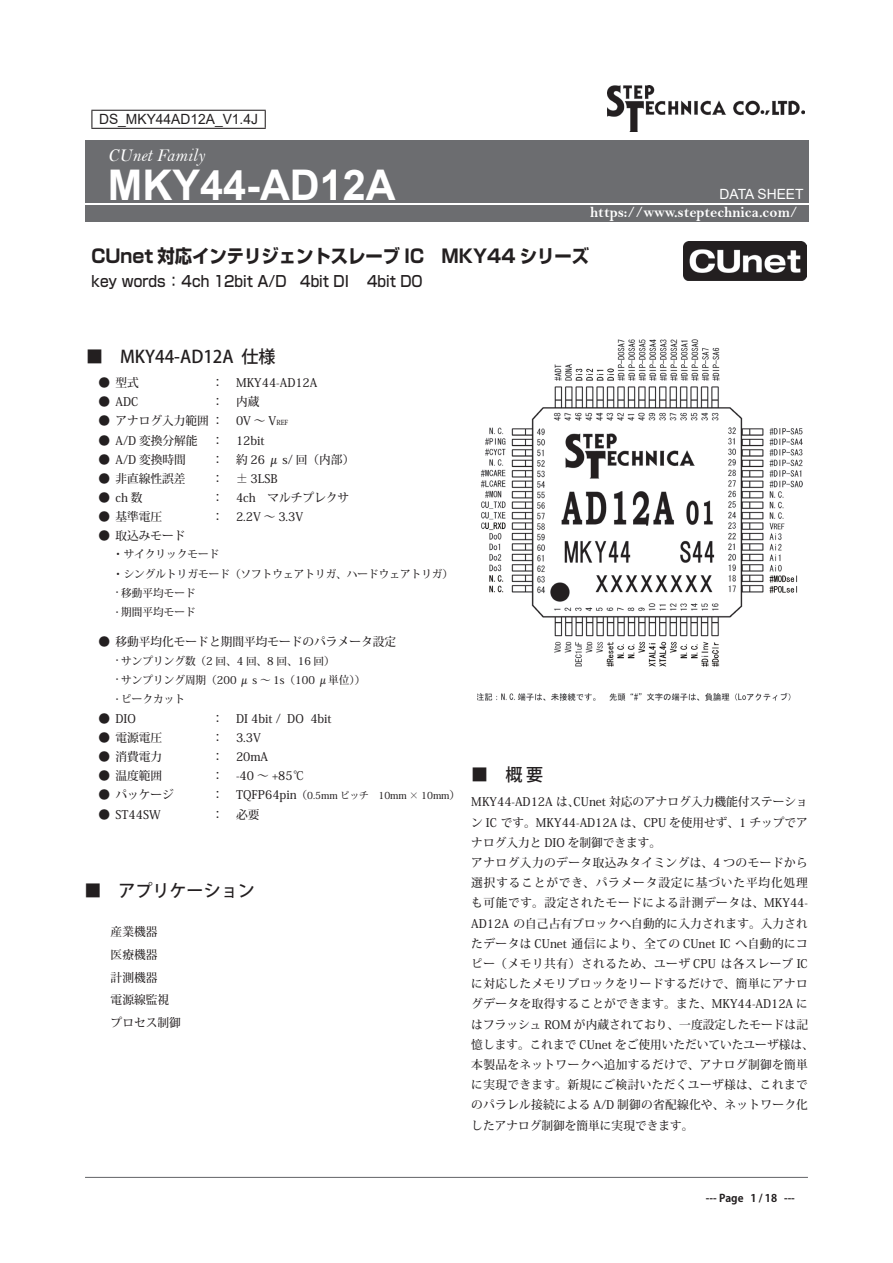
<style>
.page{position:relative;width:893px;height:1263px;background:#fff}
.page>*{position:absolute;margin:0;border:0;box-sizing:border-box;transform-origin:0 0}
.t1{font:700 42.3px "Arial";color:#fff}
.t2{font:700 18.45px "Shin Go Pr 5";color:#231f20;scale:.94 1}
.t3{font:18.45px "Bell MT Italic";color:#fff}
.t4{font:500 17.4px "Koz Go Pro";color:#231f20}
.t5{font:500 17.4px "Koz Go Pr 6 N";color:#231f20}
.t6{font:500 15.15px "Shin Go Pr 5";color:#231f20;scale:.9 1}
.t7{font:15.15px "Bell MT Bold";color:#fff}
.t8{font:14.1px "Arial";color:#231f20}
.t9{font:14.1px "Arial";color:#fff}
.t10{font:500 12px/20.2px "Koz Min Pro";letter-spacing:.02em;color:#231f20}
.t11{font:500 12px/22.6px "Koz Min Pro";color:#231f20}
.t12{font:500 10.8px/19.2px "Koz Min Pro";color:#231f20}
.t13{font:700 10.65px "Koz Go Pro";color:#231f20}
.t14{font:500 9.75px "Koz Min Pro";color:#231f20}
.s1{font-family:"Koz Go Pr 6 N"}
.s2{font-size:6.9px}
.s3{font-size:7.65px}
.s4{font-size:12px}
.s5{font-size:10.8px}
.s6{font-family:"Koz Go Pro"}
</style>
<div class="page">
<div style="left:85px;top:140px;width:723px;height:63px;background:#6c6d70"></div>
<div style="left:85px;top:205px;width:723px;height:17px;background:#6c6d70"></div>
<hr style="left:85px;top:1177px;width:723px;height:1px;background:#6c6d70">
<img style="left:607px;top:85px;width:197px;height:47px">
<img style="left:683px;top:241px;width:123px;height:40px">
<img style="left:478px;top:339px;width:325px;height:362px">
<hr style="left:91px;top:110px;width:175px;height:1px;background:#231f20">
<svg style="left:91px;top:111px;width:1px;height:17px"></svg>
<svg style="left:265px;top:111px;width:1px;height:17px"></svg>
<hr style="left:91px;top:128px;width:175px;height:1px;background:#231f20">
<p class="t8" style="left:99px;top:110px;width:160px">DS_MKY44AD12A_V1.4J</p>
<h2 class="t3" style="left:108px;top:144px;width:98px">CUnet Family</h2>
<h1 class="t1" style="left:108px;top:155px;width:289px">MKY44-AD12A</h1>
<p class="t9" style="left:720px;top:184px;width:85px">DATA SHEET</p>
<p class="t7" style="left:590px;top:203px;width:209px">https://www.steptechnica.com/</p>
<h2 class="t2" style="left:91px;top:241px;width:531px">CUnet 対応インテリジェントスレーブ IC　MKY44 シリーズ</h2>
<p class="t6" style="left:91px;top:269px;width:370px">key words ： 4ch 12bit A/D 4bit DI 　4bit DO</p>
<h3 class="t4" style="left:86px;top:345px;width:191px"><span class="s1">■　</span>MKY44-AD12A 仕様</h3>
<p class="t11" style="left:99px;top:371px;width:42px">● 型式</p>
<p class="t11" style="left:212px;top:371px;width:107px">： MKY44-AD12A</p>
<p class="t11" style="left:99px;top:390px;width:41px">● ADC</p>
<p class="t11" style="left:212px;top:390px;width:49px">： 内蔵</p>
<p class="t11" style="left:99px;top:409px;width:191px">● アナログ入力範囲 ： 0V ～ V<span class="s2">REF</span></p>
<p class="t11" style="left:99px;top:428px;width:167px">● A/D 変換分解能 ： 12bit</p>
<p class="t11" style="left:99px;top:447px;width:89px">● A/D 変換時間</p>
<p class="t11" style="left:212px;top:447px;width:144px">： 約 26 μ s/ 回（内部）</p>
<p class="t11" style="left:99px;top:467px;width:88px">● 非直線性誤差</p>
<p class="t11" style="left:212px;top:467px;width:67px">： ± 3LSB</p>
<p class="t11" style="left:99px;top:486px;width:45px">● ch 数</p>
<p class="t11" style="left:212px;top:486px;width:139px">： 4ch　マルチプレクサ</p>
<p class="t11" style="left:99px;top:505px;width:65px">● 基準電圧</p>
<p class="t11" style="left:212px;top:505px;width:93px">： 2.2V ～ 3.3V</p>
<p class="t11" style="left:99px;top:524px;width:88px">● 取込みモード</p>
<p class="t12" style="left:113px;top:544px;width:342px">・ サイクリックモード<br>・ シングルトリガモード（ソフトウェアトリガ、ハードウェアトリガ）<span class="s3">・</span> 移動平均モード<br><span class="s3">・</span> 期間平均モード</p>
<p class="t11" style="left:99px;top:630px;width:299px">● 移動平均化モードと期間平均モードのパラメータ設定</p>
<p class="t12" style="left:114px;top:650px;width:253px"><span class="s3">・</span> サンプリング数（2 回、4 回、8 回、16 回）<br><span class="s3">・</span> サンプリング周期（200 μ s ～ 1s（100 μ単位））<span class="s3">・</span> ピークカット</p>
<p class="t11" style="left:99px;top:707px;width:39px">● DIO</p>
<p class="t11" style="left:212px;top:707px;width:121px">： DI 4bit / DO 4bit</p>
<p class="t11" style="left:99px;top:726px;width:65px">● 電源電圧</p>
<p class="t11" style="left:212px;top:726px;width:51px">： 3.3V</p>
<p class="t11" style="left:99px;top:745px;width:65px">● 消費電力</p>
<p class="t11" style="left:212px;top:745px;width:58px">： 20mA</p>
<p class="t11" style="left:99px;top:764px;width:65px">● 温度範囲</p>
<p class="t11" style="left:212px;top:764px;width:94px">： -40 ～ +85℃</p>
<p class="t11" style="left:99px;top:783px;width:77px">● パッケージ</p>
<p class="t14" style="left:212px;top:788px;width:250px"><span class="s4">： TQFP64pin</span><span class="s5">（</span>0.5mm ピッチ　10mm × 10mm<span class="s5">）</span></p>
<p class="t11" style="left:99px;top:802px;width:64px">● ST44SW</p>
<p class="t11" style="left:212px;top:802px;width:49px">： 必要</p>
<h3 class="t4" style="left:85px;top:879px;width:172px"><span class="s1">■　</span>アプリケーション</h3>
<p class="t11" style="left:111px;top:920px;width:72px">産業機器<br>医療機器<br>計測機器<br>電源線監視プロセス制御</p>
<h3 class="t5" style="left:471px;top:764px;width:73px">■　<span class="s6">概 要</span></h3>
<p class="t10" style="left:471px;top:791px;width:344px">MKY44-AD12A は、CUnet 対応のアナログ入力機能付ステーション IC です。MKY44-AD12A は、CPU を使用せず、1 チップでアナログ入力と DIO を制御できます。<br>アナログ入力のデータ取込みタイミングは、4 つのモードから選択することができ、パラメータ設定に基づいた平均化処理も可能です。設定されたモードによる計測データは、MKY44- AD12A の自己占有ブロックへ自動的に入力されます。入力されたデータは CUnet 通信により、全ての CUnet IC へ自動的にコピー（メモリ共有）されるため、ユーザ CPU は各スレーブ ICに対応したメモリブロックをリードするだけで、簡単にアナログデータを取得することができます。また、MKY44-AD12A にはフラッシュ ROM が内蔵されており、一度設定したモードは記憶します。これまで CUnet をご使用いただいていたユーザ様は、本製品をネットワークへ追加するだけで、アナログ制御を簡単に実現できます。新規にご検討いただくユーザ様は、これまでのパラレル接続による A/D 制御の省配線化や、ネットワーク化したアナログ制御を簡単に実現できます。</p>
<p class="t13" style="left:706px;top:1191px;width:91px">--- Page 1 / 18 ---</p>
</div>
